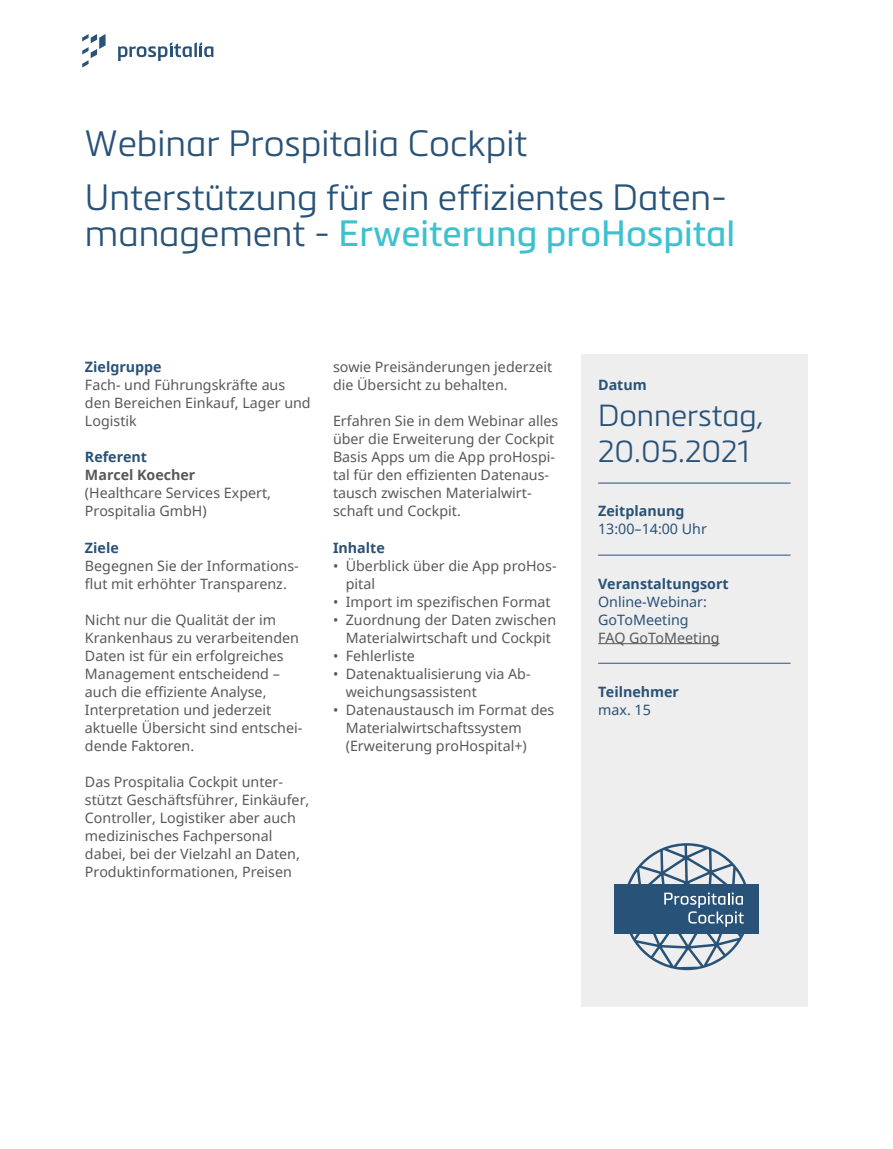
<style>
.page{position:relative;width:893px;height:1149px;background:#fff}
.page>*{position:absolute;margin:0;border:0;box-sizing:border-box;transform-origin:0 0}
.HL{font:300 36px/36px "Metronic Pro";color:#285277}
.Zwischen-HL{font:300 30px/36px "Metronic Pro";color:#285277}
.Copy_Fließtext{font:14.25px/18px "Noto Sans";color:#57585a}
.Zwischen-HL-2{font:700 14.25px "Noto Sans";color:#285277}
.Zwischen-HL-3{font:14.25px/18px "Noto Sans";color:#285277}
.s1{font-weight:400;color:#3cc1ce}
.s2{font-weight:700}
</style>
<div class="page">
<svg style="left:82px;top:34px;width:24px;height:34px"></svg>
<svg style="left:118px;top:42px;width:95px;height:19px"></svg>
<div style="left:581px;top:354px;width:227px;height:652px;background:#eeeeef"></div>
<hr style="left:598px;top:643px;width:122px;height:1px;background:#57585a">
<hr style="left:598px;top:482px;width:193px;height:1px;background:#285277">
<hr style="left:598px;top:554px;width:193px;height:1px;background:#285277">
<hr style="left:598px;top:662px;width:193px;height:1px;background:#285277">
<div style="left:614px;top:884px;width:145px;height:49px;background:#285277"></div>
<svg style="left:623px;top:843px;width:127px;height:126px"></svg>
<p class="HL" style="left:85px;top:124px;width:444px">Webinar Prospitalia Cockpit</p>
<p class="HL" style="left:85px;top:178px;width:652px">Unterstützung für ein effizientes Daten&shy;management - <span class="s1">Erweiterung proHospital</span></p>
<p class="Zwischen-HL-2" style="left:85px;top:357px;width:78px">Zielgruppe</p>
<p class="Copy_Fließtext" style="left:85px;top:376px;width:227px">Fach- und Führungskräfte aus den Bereichen Einkauf, Lager und<br>Logistik</p>
<p class="Zwischen-HL-2" style="left:85px;top:447px;width:64px">Referent</p>
<p class="Copy_Fließtext" style="left:85px;top:466px;width:187px"><span class="s2">Marcel Koecher </span>(Healthcare Services Expert,<br>Prospitalia GmbH)</p>
<p class="Zwischen-HL-2" style="left:85px;top:537px;width:35px">Ziele</p>
<p class="Copy_Fließtext" style="left:85px;top:556px;width:215px">Begegnen Sie der Informations&shy;flut mit erhöhter Transparenz.</p>
<p class="Copy_Fließtext" style="left:85px;top:610px;width:219px">Nicht nur die Qualität der im<br>Krankenhaus zu verarbeitenden<br>Daten ist für ein erfolgreiches<br>Management entscheidend – auch die effiziente Analyse,<br>Interpretation und jederzeit aktuelle Übersicht sind entschei&shy;dende Faktoren.</p>
<p class="Copy_Fließtext" style="left:85px;top:772px;width:226px">Das Prospitalia Cockpit unter&shy;stützt Geschäftsführer, Einkäufer, Controller, Logistiker aber auch medizinisches Fachpersonal dabei, bei der Vielzahl an Daten, Produktinformationen, Preisen</p>
<p class="Copy_Fließtext" style="left:333px;top:358px;width:221px">sowie Preisänderungen jederzeit die Übersicht zu behalten.</p>
<p class="Copy_Fließtext" style="left:333px;top:412px;width:227px">Erfahren Sie in dem Webinar alles über die Erweiterung der Cockpit<br>Basis Apps um die App proHospi&shy;tal für den effizienten Datenaus&shy;tausch zwischen Materialwirt&shy;schaft und Cockpit.</p>
<p class="Zwischen-HL-2" style="left:333px;top:537px;width:53px">Inhalte</p>
<p class="Copy_Fließtext" style="left:346px;top:556px;width:212px;text-indent:-13px">• Überblick über die App proHos&shy;pital</p>
<p class="Copy_Fließtext" style="left:333px;top:592px;width:219px">• Import im spezifischen Format</p>
<p class="Copy_Fließtext" style="left:333px;top:610px;width:225px;text-align:center">• Zuordnung der Daten zwischen<br>Materialwirtschaft und Cockpit</p>
<p class="Copy_Fließtext" style="left:333px;top:646px;width:83px">• Fehlerliste</p>
<p class="Copy_Fließtext" style="left:346px;top:664px;width:186px;text-indent:-13px">• Datenaktualisierung via Ab&shy;weichungsassistent</p>
<p class="Copy_Fließtext" style="left:346px;top:700px;width:210px;text-indent:-13px">• Datenaustausch im Format des<br>Materialwirtschaftssystem (Erweiterung proHospital+)</p>
<p class="Zwischen-HL-2" style="left:598px;top:375px;width:50px">Datum</p>
<p class="Zwischen-HL" style="left:598px;top:396px;width:167px">Donnerstag,<br>20.05.2021</p>
<p class="Zwischen-HL-2" style="left:598px;top:501px;width:88px">Zeitplanung</p>
<p class="Zwischen-HL-3" style="left:598px;top:520px;width:110px">13:00–14:00 Uhr</p>
<p class="Zwischen-HL-2" style="left:598px;top:573px;width:132px">Veranstaltungsort</p>
<p class="Zwischen-HL-3" style="left:598px;top:592px;width:110px">Online-Webinar:<br>GoToMeeting</p>
<p class="Copy_Fließtext" style="left:598px;top:628px;width:123px">FAQ GoToMeeting</p>
<p class="Zwischen-HL-2" style="left:598px;top:681px;width:82px">Teilnehmer</p>
<p class="Zwischen-HL-3" style="left:598px;top:700px;width:54px">max. 15</p>
</div>
